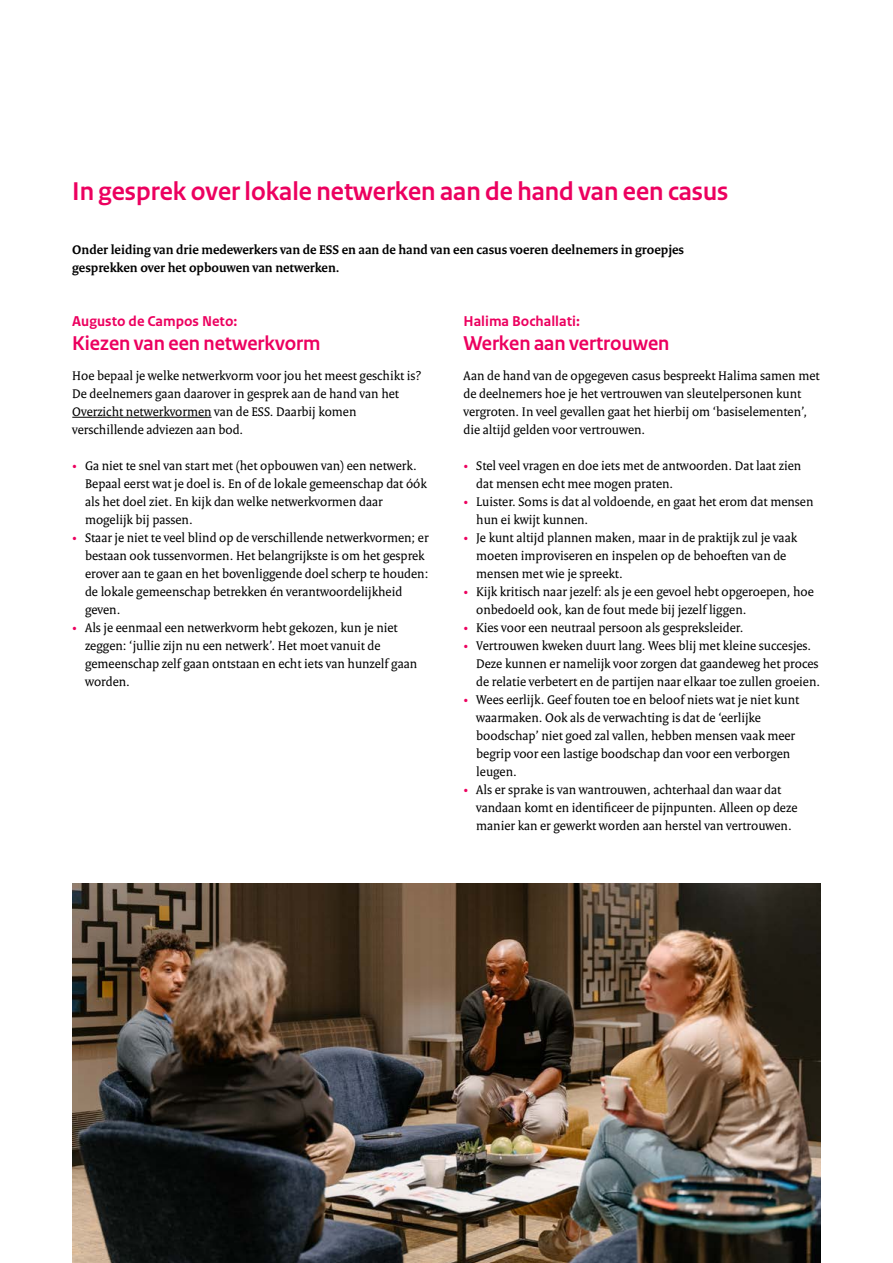
<style>
.page{position:relative;width:893px;height:1263px;background:#fff}
.page>*{position:absolute;margin:0;border:0;box-sizing:border-box;transform-origin:0 0}
.H3_04_RO_Paragraafkop_Sans{font:700 27px "Rijksoverheid Sans Heading";color:#ec005f}
.Onderwerp{font:700 21px "Rijksoverheid Sans Heading";color:#ec005f}
.Naam_enkele_kolom{font:700 15px "Rijksoverheid Sans Text";color:#ec005f}
.P_10_RO_Broodtekst_Serif{font:13.5px/18px "Rijksoverheid Serif";color:#000}
.P_09_RO_Inleiding{font:700 13.5px/18px "Rijksoverheid Serif";color:#000}
.s1{color:#ec005f}
</style>
<div class="page">
<img style="left:72px;top:884px;width:749px;height:379px">
<hr style="left:72px;top:417px;width:140px;height:1px;background:#000">
<h3 class="H3_04_RO_Paragraafkop_Sans" style="left:72px;top:176px;width:658px">In gesprek over lokale netwerken aan de hand van een casus</h3>
<p class="P_09_RO_Inleiding" style="left:72px;top:240px;width:613px">Onder leiding van drie medewerkers van de ESS en aan de hand van een casus voeren deelnemers in groepjes gesprekken over het opbouwen van netwerken.</p>
<h4 class="Naam_enkele_kolom" style="left:72px;top:312px;width:167px">Augusto de Campos Neto:</h4>
<h3 class="Onderwerp" style="left:72px;top:331px;width:250px">Kiezen van een netwerkvorm</h3>
<p class="P_10_RO_Broodtekst_Serif" style="left:72px;top:366px;width:351px">Hoe bepaal je welke netwerkvorm voor jou het meest geschikt is?<br>De deelnemers gaan daarover in gesprek aan de hand van het Overzicht netwerkvormen van de ESS. Daarbij komen verschillende adviezen aan bod.</p>
<p class="P_10_RO_Broodtekst_Serif" style="left:85px;top:456px;width:343px;text-indent:-13px"><span class="s1">•</span> Ga niet te snel van start met (het opbouwen van) een netwerk.<br>Bepaal eerst wat je doel is. En of de lokale gemeenschap dat óók als het doel ziet. En kijk dan welke netwerkvormen daar mogelijk bij passen.</p>
<p class="P_10_RO_Broodtekst_Serif" style="left:85px;top:528px;width:345px;text-indent:-13px"><span class="s1">•</span> Staar je niet te veel blind op de verschillende netwerkvormen; er bestaan ook tussenvormen. Het belangrijkste is om het gesprek erover aan te gaan en het bovenliggende doel scherp te houden: de lokale gemeenschap betrekken én verantwoordelijkheid geven.</p>
<p class="P_10_RO_Broodtekst_Serif" style="left:85px;top:618px;width:334px;text-indent:-13px"><span class="s1">•</span> Als je eenmaal een netwerkvorm hebt gekozen, kun je niet zeggen: ‘jullie zijn nu een netwerk’. Het moet vanuit de gemeenschap zelf gaan ontstaan en echt iets van hunzelf gaan worden.</p>
<h4 class="Naam_enkele_kolom" style="left:463px;top:312px;width:118px">Halima Bochallati:</h4>
<h3 class="Onderwerp" style="left:463px;top:331px;width:207px">Werken aan vertrouwen</h3>
<p class="P_10_RO_Broodtekst_Serif" style="left:463px;top:366px;width:358px">Aan de hand van de opgegeven casus bespreekt Halima samen met de deelnemers hoe je het vertrouwen van sleutelpersonen kunt vergroten. In veel gevallen gaat het hierbij om ‘basiselementen’, die altijd gelden voor vertrouwen.</p>
<p class="P_10_RO_Broodtekst_Serif" style="left:476px;top:456px;width:326px;text-indent:-13px"><span class="s1">•</span> Stel veel vragen en doe iets met de antwoorden. Dat laat zien dat mensen echt mee mogen praten.</p>
<p class="P_10_RO_Broodtekst_Serif" style="left:476px;top:492px;width:339px;text-indent:-13px"><span class="s1">•</span> Luister. Soms is dat al voldoende, en gaat het erom dat mensen hun ei kwijt kunnen.</p>
<p class="P_10_RO_Broodtekst_Serif" style="left:476px;top:528px;width:322px;text-indent:-13px"><span class="s1">•</span> Je kunt altijd plannen maken, maar in de praktijk zul je vaak moeten improviseren en inspelen op de behoeften van de mensen met wie je spreekt.</p>
<p class="P_10_RO_Broodtekst_Serif" style="left:476px;top:582px;width:339px;text-indent:-13px"><span class="s1">•</span> Kijk kritisch naar jezelf: als je een gevoel hebt opgeroepen, hoe onbedoeld ook, kan de fout mede bij jezelf liggen.</p>
<p class="P_10_RO_Broodtekst_Serif" style="left:463px;top:618px;width:281px"><span class="s1">•</span> Kies voor een neutraal persoon als gespreksleider.</p>
<p class="P_10_RO_Broodtekst_Serif" style="left:476px;top:636px;width:345px;text-indent:-13px"><span class="s1">•</span> Vertrouwen kweken duurt lang. Wees blij met kleine succesjes.<br>Deze kunnen er namelijk voor zorgen dat gaandeweg het proces de relatie verbetert en de partijen naar elkaar toe zullen groeien.</p>
<p class="P_10_RO_Broodtekst_Serif" style="left:476px;top:690px;width:325px;text-indent:-13px"><span class="s1">•</span> Wees eerlijk. Geef fouten toe en beloof niets wat je niet kunt waarmaken. Ook als de verwachting is dat de ‘eerlijke boodschap’ niet goed zal vallen, hebben mensen vaak meer begrip voor een lastige boodschap dan voor een verborgen leugen.</p>
<p class="P_10_RO_Broodtekst_Serif" style="left:476px;top:780px;width:323px;text-indent:-13px"><span class="s1">•</span> Als er sprake is van wantrouwen, achterhaal dan waar dat vandaan komt en identificeer de pijnpunten. Alleen op deze manier kan er gewerkt worden aan herstel van vertrouwen.</p>
</div>
